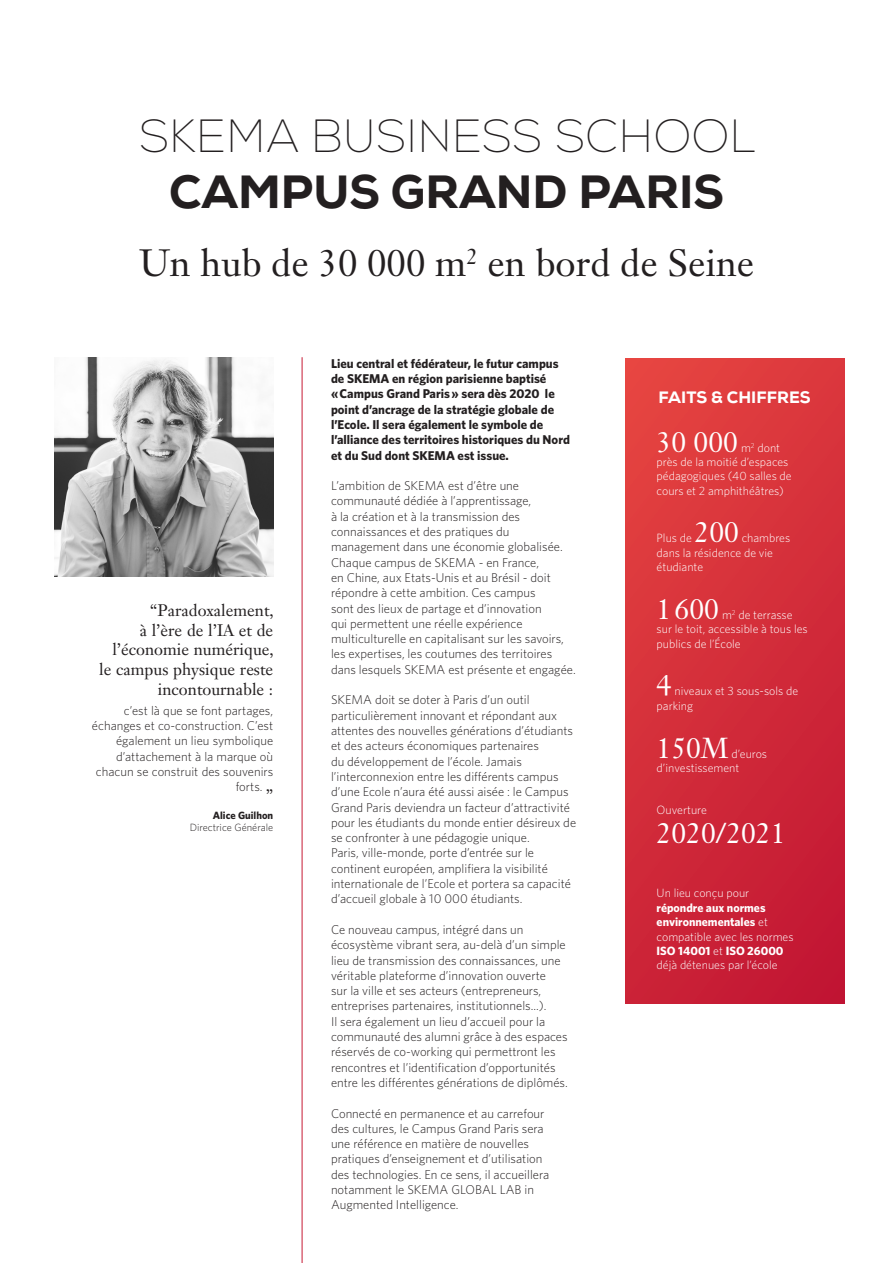
<style>
.page{position:relative;width:893px;height:1263px;background:#fff}
.page>*{position:absolute;margin:0;border:0;box-sizing:border-box;transform-origin:0 0}
.t1{font:100 46.5px "Nexa";color:#231f20}
.t2{font:800 46.5px "Nexa";color:#231f20}
.t3{font:37.5px "Janson Text LT Std";color:#231f20}
.t4{font:28.5px "Janson Text LT Std";color:#fff}
.t5{font:16.5px/19.8px "Janson Text LT Std";color:#231f20;text-align:right}
.t6{font:800 16.5px "Nexa";color:#fff}
.t7{font:300 12.75px/15.3px "Whitney HTF";color:#231f20}
.t8{font:700 12.75px/15.3px "Whitney HTF";color:#231f20}
.t9{font:300 12px/14.4px "Whitney";color:#fff}
.t10{font:700 12px/14.4px "Whitney";color:#fff}
.t11{font:300 10.5px "Whitney HTF";color:#231f20}
.t12{font:700 10.5px "Whitney HTF";color:#231f20}
.s1{font-family:"Janson Text LT Std";font-weight:400;font-size:16.5px}
.s2{font-weight:300}
</style>
<div class="page">
<img style="left:54px;top:357px;width:219px;height:219px">
<div style="left:625px;top:359px;width:219px;height:644px;background:linear-gradient(to bottom,#e13f3f,#c51b35)"></div>
<p class="t1" style="left:139px;top:108px;width:618px">SKEMA BUSINESS SCHOOL</p>
<p class="t2" style="left:169px;top:162px;width:556px">CAMPUS GRAND PARIS</p>
<p class="t3" style="left:139px;top:239px;width:617px">Un hub de 30 000 m<sup>2</sup> en bord de Seine</p>
<p class="t5" style="left:99px;top:600px;width:176px">“Paradoxalement,<br>à l’ère de l’IA et de l’économie numérique, le campus physique reste incontournable :</p>
<p class="t7" style="left:92px;top:702px;width:183px;text-align:right">c’est là que se font partages, échanges et co-construction. C’est également un lieu symbolique d’attachement à la marque où chacun se construit des souvenirs forts. <span class="s1">„</span></p>
<p class="t12" style="left:213px;top:809px;width:62px">Alice Guilhon</p>
<p class="t11" style="left:190px;top:822px;width:85px">Directrice Générale</p>
<p class="t8" style="left:331px;top:355px;width:240px">Lieu central et fédérateur, le futur campus de SKEMA en région parisienne baptisé<br>« Campus Grand Paris » sera dès 2020 le point d’ancrage de la stratégie globale de l’Ecole. Il sera également le symbole de l’alliance des territoires historiques du Nord et du Sud dont SKEMA est issue.</p>
<p class="t7" style="left:331px;top:478px;width:246px">L’ambition de SKEMA est d’être une communauté dédiée à l’apprentissage,<br>à la création et à la transmission des connaissances et des pratiques du management dans une économie globalisée.<br>Chaque campus de SKEMA - en France,<br>en Chine, aux Etats-Unis et au Brésil - doit répondre à cette ambition. Ces campus<br>sont des lieux de partage et d’innovation<br>qui permettent une réelle expérience multiculturelle en capitalisant sur les savoirs, les expertises, les coutumes des territoires dans lesquels SKEMA est présente et engagée.</p>
<p class="t7" style="left:331px;top:692px;width:247px">SKEMA doit se doter à Paris d’un outil particulièrement innovant et répondant aux attentes des nouvelles générations d’étudiants et des acteurs économiques partenaires<br>du développement de l’école. Jamais l’interconnexion entre les différents campus d’une Ecole n’aura été aussi aisée : le Campus Grand Paris deviendra un facteur d’attractivité pour les étudiants du monde entier désireux de se confronter à une pédagogie unique.</p>
<p class="t7" style="left:331px;top:845px;width:242px">Paris, ville-monde, porte d’entrée sur le continent européen, amplifiera la visibilité internationale de l’Ecole et portera sa capacité d’accueil globale à 10 000 étudiants.</p>
<p class="t7" style="left:331px;top:922px;width:238px">Ce nouveau campus, intégré dans un écosystème vibrant sera, au-delà d’un simple lieu de transmission des connaissances, une véritable plateforme d’innovation ouverte<br>sur la ville et ses acteurs (entrepreneurs, entreprises partenaires, institutionnels...).<br>Il sera également un lieu d’accueil pour la communauté des alumni grâce à des espaces réservés de co-working qui permettront les rencontres et l’identification d’opportunités entre les différentes générations de diplômés.</p>
<p class="t7" style="left:331px;top:1105px;width:220px">Connecté en permanence et au carrefour des cultures, le Campus Grand Paris sera une référence en matière de nouvelles pratiques d’enseignement et d’utilisation des technologies. En ce sens, il accueillera notamment le SKEMA GLOBAL LAB in Augmented Intelligence.</p>
<p class="t6" style="left:658px;top:387px;width:154px">FAITS &amp; CHIFFRES</p>
<p class="t4" style="left:657px;top:424px;width:83px">30 000</p>
<p class="t9" style="left:657px;top:440px;width:137px;text-indent:84px">m<sup>2</sup> dont près de la moitié d’espaces pédagogiques (40 salles de cours et 2 amphithéâtres)</p>
<p class="t9" style="left:657px;top:531px;width:37px">Plus de</p>
<p class="t4" style="left:695px;top:514px;width:46px">200</p>
<p class="t9" style="left:657px;top:531px;width:135px;text-indent:85px">chambres dans la résidence de vie étudiante</p>
<p class="t4" style="left:657px;top:591px;width:64px">1600</p>
<p class="t9" style="left:657px;top:607px;width:153px;text-indent:65px">m<sup>2</sup> de terrasse sur le toit, accessible à tous les publics de l’École</p>
<p class="t4" style="left:657px;top:667px;width:16px">4</p>
<p class="t9" style="left:657px;top:684px;width:143px;text-indent:18px">niveaux et 3 sous-sols de parking</p>
<p class="t4" style="left:657px;top:730px;width:73px">150M</p>
<p class="t9" style="left:657px;top:746px;width:112px;text-indent:75px">d’euros d’investissement</p>
<p class="t9" style="left:657px;top:802px;width:52px">Ouverture</p>
<p class="t4" style="left:657px;top:814px;width:130px">2020/2021</p>
<p class="t10" style="left:657px;top:886px;width:138px"><span class="s2">Un lieu conçu pour </span>répondre aux normes environnementales <span class="s2">et compatible avec les normes<br></span>ISO 14001 <span class="s2">et</span> ISO 26000</p>
<p class="t9" style="left:657px;top:958px;width:122px">déjà détenues par l’école</p>
</div>
